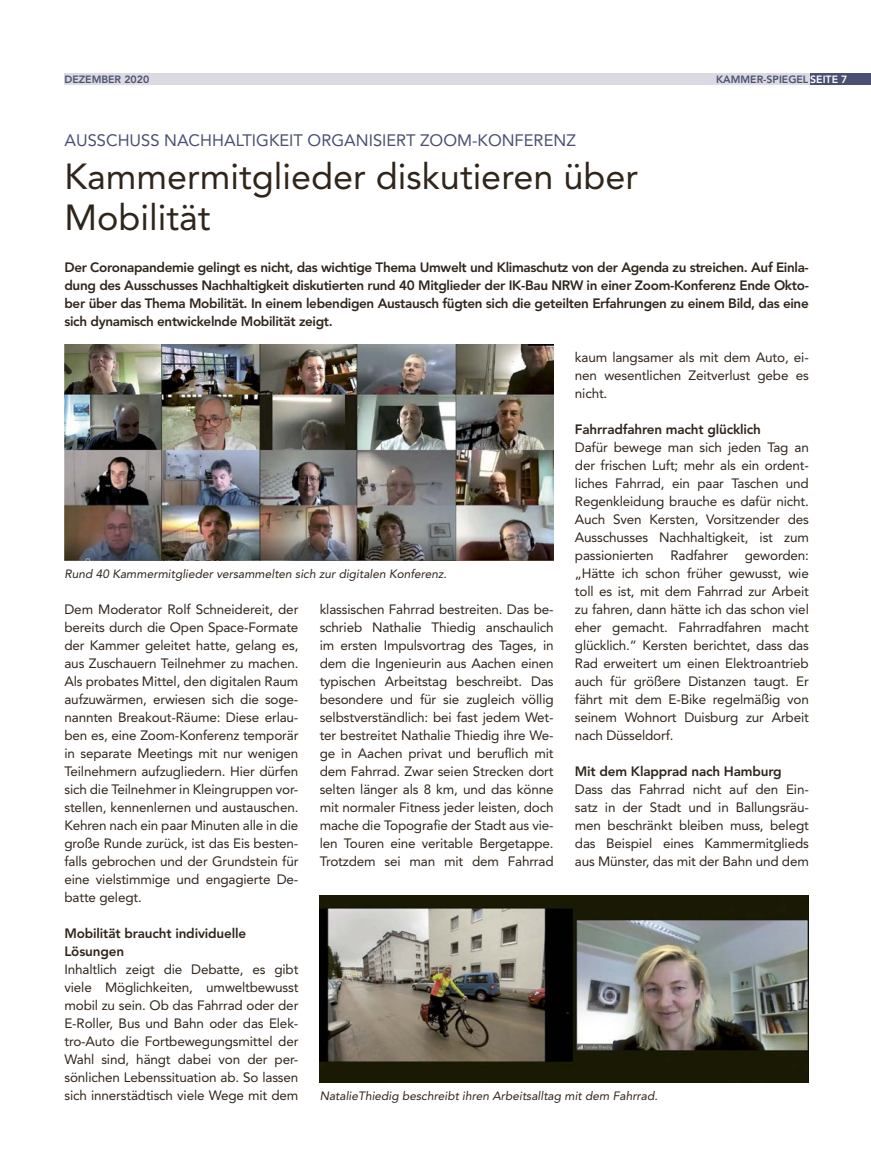
<style>
.page{position:relative;width:871px;height:1171px;background:#fff}
.page>*{position:absolute;margin:0;border:0;box-sizing:border-box;transform-origin:0 0}
.t1{font:36px/40.5px "Avenir LT Std";color:#2f251b}
.t2{font:16.5px "Avenir LT Std";color:#495072}
.t3{font:13.5px/18px "Avenir LT Std";letter-spacing:-.01em;color:#2f251b;text-align:justify}
.t4{font:800 13.5px/18px "Avenir LT Std";letter-spacing:-.01em;color:#2f251b;text-align:justify}
.t5{font:italic 12px "Avenir LT Std";color:#2f251b}
.t6{font:800 10.5px "Avenir LT Std";color:#495072}
.s1{color:#fff}
</style>
<div class="page">
<div style="left:808px;top:73px;width:63px;height:11px;background:#495072"></div>
<div style="left:64px;top:73px;width:745px;height:11px;background:#dbd9e2"></div>
<img style="left:64px;top:344px;width:489px;height:216px">
<img style="left:320px;top:895px;width:489px;height:187px">
<p class="t6" style="left:64px;top:73px;width:86px">DEZEMBER 2020</p>
<p class="t6" style="left:716px;top:73px;width:133px">KAMMER-SPIEGEL <span class="s1">SEITE 7</span></p>
<p class="t2" style="left:64px;top:131px;width:513px">AUSSCHUSS NACHHALTIGKEIT ORGANISIERT ZOOM-KONFERENZ</p>
<h1 class="t1" style="left:64px;top:156px;width:575px">Kammermitglieder diskutieren über<br>Mobilität</h1>
<p class="t4" style="left:64px;top:258px;width:746px">Der Coronapandemie gelingt es nicht, das wichtige Thema Umwelt und Klimaschutz von der Agenda zu streichen. Auf Einla&shy;dung des Ausschusses Nachhaltigkeit diskutierten rund 40 Mitglieder der IK-Bau NRW in einer Zoom-Konferenz Ende Okto&shy;ber über das Thema Mobilität. In einem lebendigen Austausch fügten sich die geteilten Erfahrungen zu einem Bild, das eine sich dynamisch entwickelnde Mobilität zeigt.</p>
<p class="t3" style="left:575px;top:348px;width:235px">kaum langsamer als mit dem Auto, ei&shy;nen wesentlichen Zeitverlust gebe es nicht.</p>
<p class="t4" style="left:575px;top:420px;width:188px">Fahrradfahren macht glücklich</p>
<p class="t3" style="left:575px;top:438px;width:235px">Dafür bewege man sich jeden Tag an der frischen Luft; mehr als ein ordent&shy;liches Fahrrad, ein paar Taschen und Regenkleidung brauche es dafür nicht.<br>Auch Sven Kersten, Vorsitzender des Ausschusses Nachhaltigkeit, ist zum passionierten Radfahrer geworden: „Hätte ich schon früher gewusst, wie toll es ist, mit dem Fahrrad zur Arbeit zu fahren, dann hätte ich das schon viel eher gemacht. Fahrradfahren macht glücklich.“ Kersten berichtet, dass das Rad erweitert um einen Elektroantrieb auch für größere Distanzen taugt. Er fährt mit dem E-Bike regelmäßig von seinem Wohnort Duisburg zur Arbeit nach Düsseldorf.</p>
<p class="t4" style="left:575px;top:762px;width:208px">Mit dem Klapprad nach Hamburg</p>
<p class="t3" style="left:575px;top:780px;width:235px">Dass das Fahrrad nicht auf den Ein&shy;satz in der Stadt und in Ballungsräu&shy;men beschränkt bleiben muss, belegt das Beispiel eines Kammermitglieds aus Münster, das mit der Bahn und dem</p>
<p class="t5" style="left:64px;top:567px;width:384px">Rund 40 Kammermitglieder versammelten sich zur digitalen Konferenz.</p>
<p class="t3" style="left:64px;top:600px;width:235px">Dem Moderator Rolf Schneidereit, der bereits durch die Open Space-Formate der Kammer geleitet hatte, gelang es, aus Zuschauern Teilnehmer zu machen.<br>Als probates Mittel, den digitalen Raum aufzuwärmen, erwiesen sich die soge&shy;nannten Breakout-Räume: Diese erlau&shy;ben es, eine Zoom-Konferenz temporär in separate Meetings mit nur wenigen Teilnehmern aufzugliedern. Hier dürfen sich die Teilnehmer in Kleingruppen vor&shy;stellen, kennenlernen und austauschen.<br>Kehren nach ein paar Minuten alle in die große Runde zurück, ist das Eis besten&shy;falls gebrochen und der Grundstein für eine vielstimmige und engagierte De&shy;batte gelegt.</p>
<p class="t4" style="left:64px;top:924px;width:183px">Mobilität braucht individuelle<br>Lösungen</p>
<p class="t3" style="left:64px;top:960px;width:235px">Inhaltlich zeigt die Debatte, es gibt viele Möglichkeiten, umweltbewusst mobil zu sein. Ob das Fahrrad oder der E-Roller, Bus und Bahn oder das Elek&shy;tro-Auto die Fortbewegungsmittel der Wahl sind, hängt dabei von der per&shy;sönlichen Lebenssituation ab. So lassen sich innerstädtisch viele Wege mit dem</p>
<p class="t3" style="left:320px;top:600px;width:235px">klassischen Fahrrad bestreiten. Das be&shy;schrieb Nathalie Thiedig anschaulich im ersten Impulsvortrag des Tages, in dem die Ingenieurin aus Aachen einen typischen Arbeitstag beschreibt. Das besondere und für sie zugleich völlig selbstverständlich: bei fast jedem Wet&shy;ter bestreitet Nathalie Thiedig ihre We&shy;ge in Aachen privat und beruflich mit dem Fahrrad. Zwar seien Strecken dort selten länger als 8 km, und das könne mit normaler Fitness jeder leisten, doch mache die Topografie der Stadt aus vie&shy;len Touren eine veritable Berg etappe.<br>Trotzdem sei man mit dem Fahrrad</p>
<p class="t5" style="left:320px;top:1089px;width:339px">NatalieThiedig beschreibt ihren Arbeitsalltag mit dem Fahrrad.</p>
</div>
